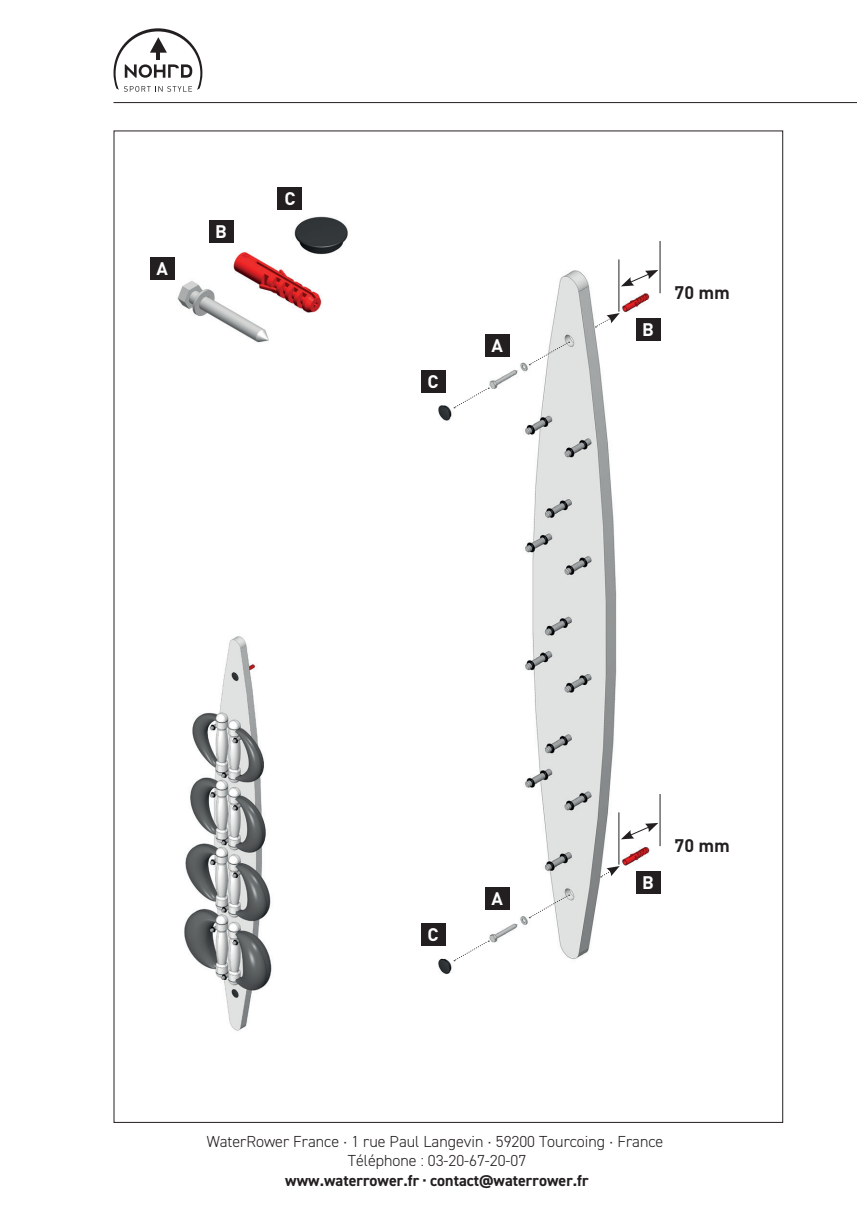
<style>
.page{position:relative;width:857px;height:1225px;background:#fff}
.page>*{position:absolute;margin:0;border:0;box-sizing:border-box;transform-origin:0 0}
.t1{font:700 18px "DIN";color:#fff}
.t2{font:700 18px "DIN";color:#231f20}
.t3{font:300 16px/18.6px "DIN2014";color:#231f20;text-align:center}
.t4{font:700 16px "DIN2014";color:#231f20}
.s1{font-family:"DIN";font-weight:400}
</style>
<div class="page">
<svg style="left:113px;top:28px;width:89px;height:64px"></svg>
<hr style="left:113px;top:102px;width:743px;height:1px;background:#231f20">
<img style="left:438px;top:241px;width:223px;height:733px">
<img style="left:184px;top:636px;width:88px;height:395px">
<img style="left:174px;top:216px;width:174px;height:127px">
<div style="left:150px;top:257px;width:24px;height:23px;background:#231f20"></div>
<div style="left:484px;top:334px;width:25px;height:23px;background:#231f20"></div>
<div style="left:484px;top:887px;width:25px;height:23px;background:#231f20"></div>
<div style="left:209px;top:220px;width:24px;height:23px;background:#231f20"></div>
<div style="left:635px;top:318px;width:25px;height:23px;background:#231f20"></div>
<div style="left:635px;top:871px;width:25px;height:22px;background:#231f20"></div>
<div style="left:277px;top:187px;width:25px;height:23px;background:#231f20"></div>
<div style="left:420px;top:370px;width:25px;height:23px;background:#231f20"></div>
<div style="left:420px;top:923px;width:25px;height:23px;background:#231f20"></div>
<hr style="left:618px;top:259px;width:1px;height:53px;background:#231f20">
<hr style="left:618px;top:812px;width:1px;height:52px;background:#231f20">
<hr style="left:659px;top:241px;width:1px;height:52px;background:#231f20">
<hr style="left:659px;top:794px;width:1px;height:52px;background:#231f20">
<svg style="left:620px;top:270px;width:38px;height:16px"></svg>
<svg style="left:620px;top:823px;width:38px;height:16px"></svg>
<svg style="left:454px;top:387px;width:35px;height:21px"></svg>
<svg style="left:454px;top:940px;width:35px;height:21px"></svg>
<svg style="left:529px;top:341px;width:40px;height:24px"></svg>
<svg style="left:529px;top:894px;width:40px;height:24px"></svg>
<svg style="left:595px;top:313px;width:24px;height:14px"></svg>
<svg style="left:600px;top:866px;width:19px;height:11px"></svg>
<p class="t1" style="left:156px;top:256px;width:13px">A</p>
<p class="t1" style="left:215px;top:220px;width:13px">B</p>
<p class="t1" style="left:284px;top:187px;width:13px">C</p>
<p class="t1" style="left:427px;top:370px;width:13px">C</p>
<p class="t1" style="left:491px;top:334px;width:13px">A</p>
<p class="t1" style="left:641px;top:318px;width:13px">B</p>
<p class="t2" style="left:674px;top:280px;width:57px">70 mm</p>
<p class="t1" style="left:427px;top:923px;width:13px">C</p>
<p class="t1" style="left:491px;top:887px;width:13px">A</p>
<p class="t1" style="left:641px;top:870px;width:13px">B</p>
<p class="t2" style="left:674px;top:833px;width:57px">70 mm</p>
<p class="t3" style="left:206px;top:1132px;width:458px">WaterRower France <span class="s1">·</span> 1 rue Paul Langevin <span class="s1">·</span> 59200 Tourcoing <span class="s1">·</span> France<br>Téléphone : 03-20-67-20-07</p>
<p class="t4" style="left:285px;top:1169px;width:305px">www.waterrower.fr · contact@waterrower.fr</p>
</div>
